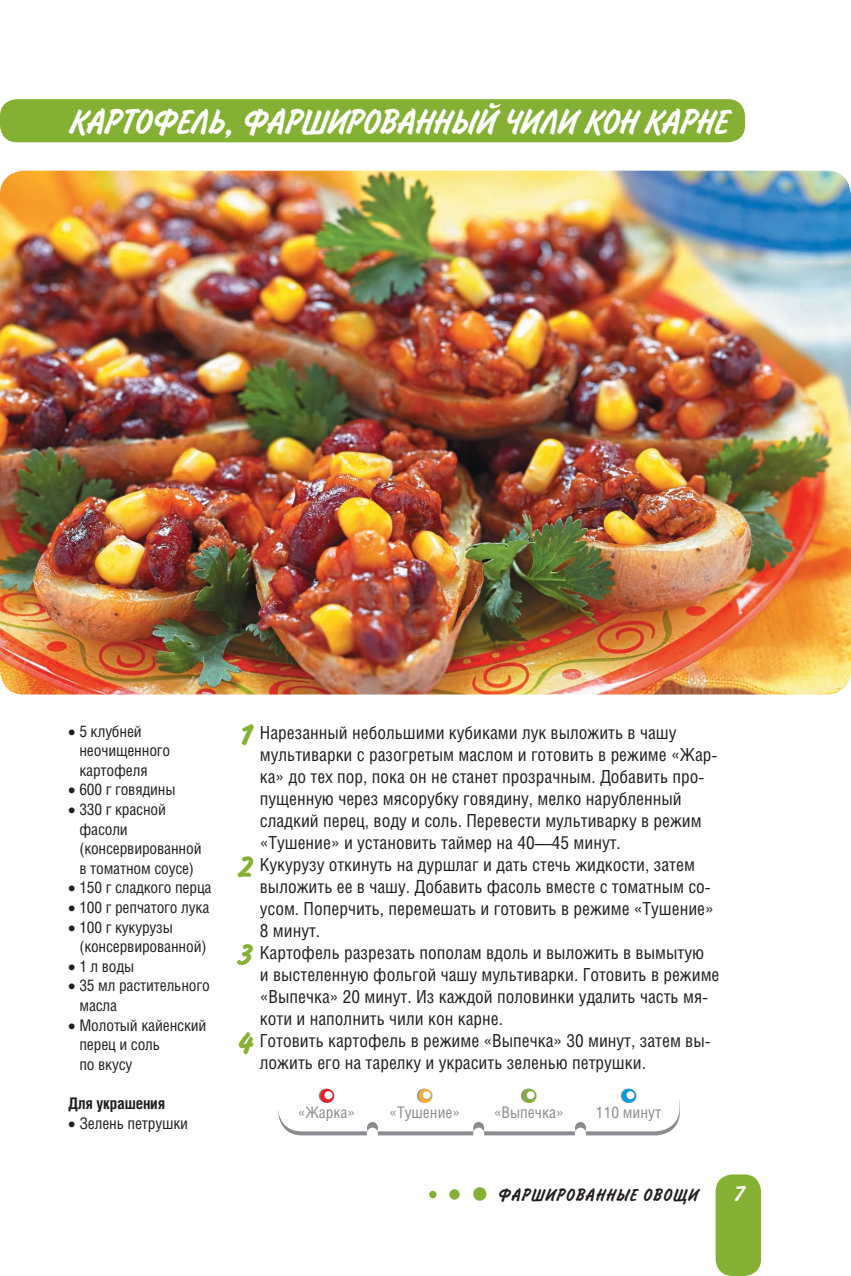
<style>
.page{position:relative;width:851px;height:1276px;background:#fff}
.page>*{position:absolute;margin:0;border:0;box-sizing:border-box;transform-origin:0 0}
.zag_2{font:36px "Inform";letter-spacing:-.01em;color:#fff}
.koloncifra{font:22px "Inform";color:#fff}
.t1{font:18px/22px "Helios Cond";color:#231f20}
.koloncifra-2{font:18px "Inform";letter-spacing:.06em;color:#231f20}
.t2{font:16px/19.6px "Helios Cond";letter-spacing:-.01em;color:#231f20}
.rejim{font:16px "Helios Cond";color:#8a8c8f}
.ingred{font:700 16px "Helios Cond";letter-spacing:-.01em;color:#231f20}
.s1{font-family:"Inform";font-weight:700;font-size:30px;color:#84b133}
</style>
<div class="page">
<div style="left:715px;top:1174px;width:45px;height:102px;background:#84b133;border-radius:17px"></div>
<svg style="left:429px;top:1187px;width:57px;height:13px"></svg>
<img style="left:0;top:171px;width:850px;height:523px">
<div style="left:0;top:99px;width:745px;height:43px;background:#84b133;border-radius:17px"></div>
<svg style="left:278px;top:1081px;width:401px;height:54px"></svg>
<div style="left:278px;top:1077px;width:401px;height:54px;background:#fff;border-radius:24px"></div>
<svg style="left:418px;top:1088px;width:14px;height:15px"></svg>
<div style="left:422px;top:1091px;width:8px;height:8px;background:#fff;border-radius:50%"></div>
<svg style="left:522px;top:1088px;width:14px;height:15px"></svg>
<div style="left:526px;top:1091px;width:8px;height:8px;background:#fff;border-radius:50%"></div>
<svg style="left:320px;top:1088px;width:14px;height:15px"></svg>
<div style="left:324px;top:1091px;width:8px;height:8px;background:#fff;border-radius:50%"></div>
<svg style="left:620px;top:1088px;width:14px;height:14px"></svg>
<svg style="left:622px;top:1088px;width:14px;height:15px"></svg>
<div style="left:626px;top:1091px;width:8px;height:8px;background:#fff;border-radius:50%"></div>
<div style="left:367px;top:1122px;width:11px;height:12px;background:#8a8c8f;border-radius:50%"></div>
<div style="left:367px;top:1127px;width:11px;height:12px;background:#fff;border-radius:50%"></div>
<div style="left:473px;top:1122px;width:11px;height:12px;background:#8a8c8f;border-radius:50%"></div>
<div style="left:473px;top:1127px;width:11px;height:12px;background:#fff;border-radius:50%"></div>
<div style="left:575px;top:1122px;width:11px;height:12px;background:#8a8c8f;border-radius:50%"></div>
<div style="left:575px;top:1127px;width:11px;height:12px;background:#fff;border-radius:50%"></div>
<p class="zag_2" style="left:69px;top:101px;width:660px">КАРТОФЕЛЬ, ФАРШИРОВАННЫЙ ЧИЛИ КОН КАРНЕ</p>
<p class="t2" style="left:79px;top:721px;width:92px;text-indent:-11px">• 5 клубней неочищенного картофеля</p>
<p class="t2" style="left:68px;top:779px;width:109px">• 600 г говядины</p>
<p class="t2" style="left:79px;top:799px;width:124px;text-indent:-11px">• 330 г красной фасоли (консервированной в томатном соусе)</p>
<p class="t2" style="left:68px;top:877px;width:145px">• 150 г сладкого перца</p>
<p class="t2" style="left:68px;top:897px;width:143px">• 100 г репчатого лука</p>
<p class="t2" style="left:79px;top:917px;width:129px;text-indent:-11px">• 100 г кукурузы (консервированной)</p>
<p class="t2" style="left:68px;top:956px;width:68px">• 1 л воды</p>
<p class="t2" style="left:79px;top:975px;width:132px;text-indent:-11px">• 35 мл растительного масла</p>
<p class="t2" style="left:79px;top:1015px;width:129px;text-indent:-11px">• Молотый кайенский перец и соль<br>по вкусу</p>
<p class="ingred" style="left:68px;top:1093px;width:98px">Для украшения</p>
<p class="t2" style="left:68px;top:1113px;width:122px">• Зелень петрушки</p>
<p class="t1" style="left:260px;top:721px;width:459px;text-indent:-23px"><span class="s1">1</span> Нарезанный небольшими кубиками лук выложить в чашу мультиварки с разогретым маслом и готовить в режиме «Жар&shy;ка» до тех пор, пока он не станет прозрачным. Добавить про&shy;пущенную через мясорубку говядину, мелко нарубленный сладкий перец, воду и соль. Перевести мультиварку в режим «Тушение» и установить таймер на 40—45 минут.</p>
<p class="t1" style="left:260px;top:853px;width:455px;text-indent:-23px"><span class="s1">2</span> Кукурузу откинуть на дуршлаг и дать стечь жидкости, затем выложить ее в чашу. Добавить фасоль вместе с томатным со&shy;усом. Поперчить, перемешать и готовить в режиме «Тушение» 8 минут.</p>
<p class="t1" style="left:260px;top:941px;width:461px;text-indent:-23px"><span class="s1">3</span> Картофель разрезать пополам вдоль и выложить в вымытую<br>и выстеленную фольгой чашу мультиварки. Готовить в режиме «Выпечка» 20 минут. Из каждой половинки удалить часть мя&shy;коти и наполнить чили кон карне.</p>
<p class="t1" style="left:260px;top:1029px;width:452px;text-indent:-23px"><span class="s1">4</span> Готовить картофель в режиме «Выпечка» 30 минут, затем вы&shy;ложить его на тарелку и украсить зеленью петрушки.</p>
<p class="rejim" style="left:297px;top:1102px;width:59px">«Жарка»</p>
<p class="rejim" style="left:389px;top:1102px;width:72px">«Тушение»</p>
<p class="rejim" style="left:494px;top:1102px;width:71px">«Выпечка»</p>
<p class="rejim" style="left:596px;top:1102px;width:67px">110 минут</p>
<p class="koloncifra-2" style="left:497px;top:1184px;width:201px">ФАРШИРОВАННЫЕ ОВОЩИ</p>
<p class="koloncifra" style="left:733px;top:1180px;width:12px">7</p>
</div>
